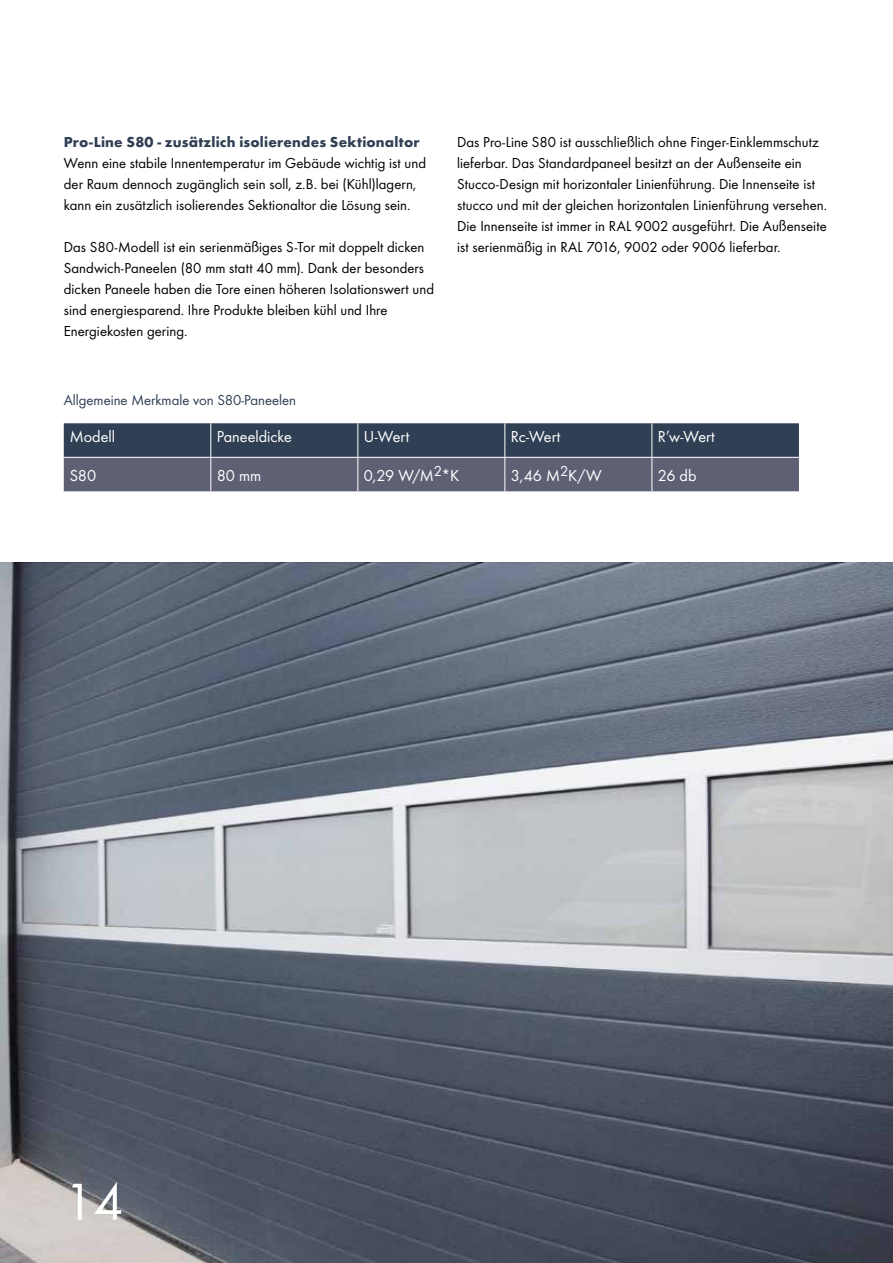
<style>
.page{position:relative;width:893px;height:1263px;background:#fff}
.page>*{position:absolute;margin:0;border:0;box-sizing:border-box;transform-origin:0 0}
.t1{font:54px "Futura Boo";color:#fff}
.t2{font:16.5px "Futura Boo";color:#fff}
.t3{font:15px/21px "Futura Boo";letter-spacing:.005em;color:#000}
.t4{font:700 15px "Futura";letter-spacing:.015em;color:#303f54}
.t5{font:15px "Futura Boo";color:#303f54}
</style>
<div class="page">
<img style="left:0;top:562px;width:893px;height:701px">
<svg style="left:64px;top:423px;width:735px;height:68px;background:#485165"></svg>
<hr style="left:211px;top:423px;width:1px;height:34px;background:#fff">
<hr style="left:358px;top:423px;width:1px;height:34px;background:#fff">
<hr style="left:505px;top:423px;width:1px;height:34px;background:#fff">
<hr style="left:652px;top:423px;width:1px;height:34px;background:#fff">
<hr style="left:64px;top:457px;width:147px;height:1px;background:#fff">
<hr style="left:211px;top:457px;width:147px;height:1px;background:#fff">
<hr style="left:211px;top:457px;width:1px;height:34px;background:#fff">
<hr style="left:358px;top:457px;width:147px;height:1px;background:#fff">
<hr style="left:358px;top:457px;width:1px;height:34px;background:#fff">
<hr style="left:505px;top:457px;width:147px;height:1px;background:#fff">
<hr style="left:505px;top:457px;width:1px;height:34px;background:#fff">
<hr style="left:652px;top:457px;width:147px;height:1px;background:#fff">
<hr style="left:652px;top:457px;width:1px;height:34px;background:#fff">
<p class="t4" style="left:64px;top:133px;width:357px">Pro-Line S80 - zusätzlich isolierendes Sektionaltor</p>
<p class="t3" style="left:64px;top:152px;width:364px">Wenn eine stabile Innentemperatur im Gebäude wichtig ist und der Raum dennoch zugänglich sein soll, z.B. bei (Kühl)lagern, kann ein zusätzlich isolierendes Sektionaltor die Lösung sein.</p>
<p class="t3" style="left:64px;top:236px;width:372px">Das S80-Modell ist ein serienmäßiges S-Tor mit doppelt dicken Sandwich-Paneelen (80 mm statt 40 mm). Dank der besonders dicken Paneele haben die Tore einen höheren Isolationswert und sind energiesparend. Ihre Produkte bleiben kühl und Ihre Energiekosten gering.</p>
<p class="t5" style="left:64px;top:391px;width:234px">Allgemeine Merkmale von S80-Paneelen</p>
<p class="t3" style="left:457px;top:131px;width:372px">Das Pro-Line S80 ist ausschließlich ohne Finger-Einklemmschutz lieferbar. Das Standardpaneel besitzt an der Außenseite ein Stucco-Design mit horizontaler Linienführung. Die Innenseite ist stucco und mit der gleichen horizontalen Linienführung versehen.<br>Die Innenseite ist immer in RAL 9002 ausgeführt. Die Außenseite ist serienmäßig in RAL 7016, 9002 oder 9006 lieferbar.</p>
<p class="t2" style="left:70px;top:426px;width:47px">Modell</p>
<p class="t2" style="left:217px;top:426px;width:76px">Paneeldicke</p>
<p class="t2" style="left:364px;top:426px;width:47px">U-Wert</p>
<p class="t2" style="left:511px;top:426px;width:51px">Rc-Wert</p>
<p class="t2" style="left:658px;top:426px;width:58px">R’w-Wert</p>
<p class="t2" style="left:70px;top:465px;width:28px">S80</p>
<p class="t2" style="left:217px;top:465px;width:46px">80 mm</p>
<p class="t2" style="left:364px;top:465px;width:97px">0,29 W/M<sup>2</sup>*K</p>
<p class="t2" style="left:511px;top:465px;width:92px">3,46 M<sup>2</sup>K/W</p>
<p class="t2" style="left:658px;top:465px;width:40px">26 db</p>
<h1 class="t1" style="left:64px;top:1169px;width:61px">14</h1>
</div>
